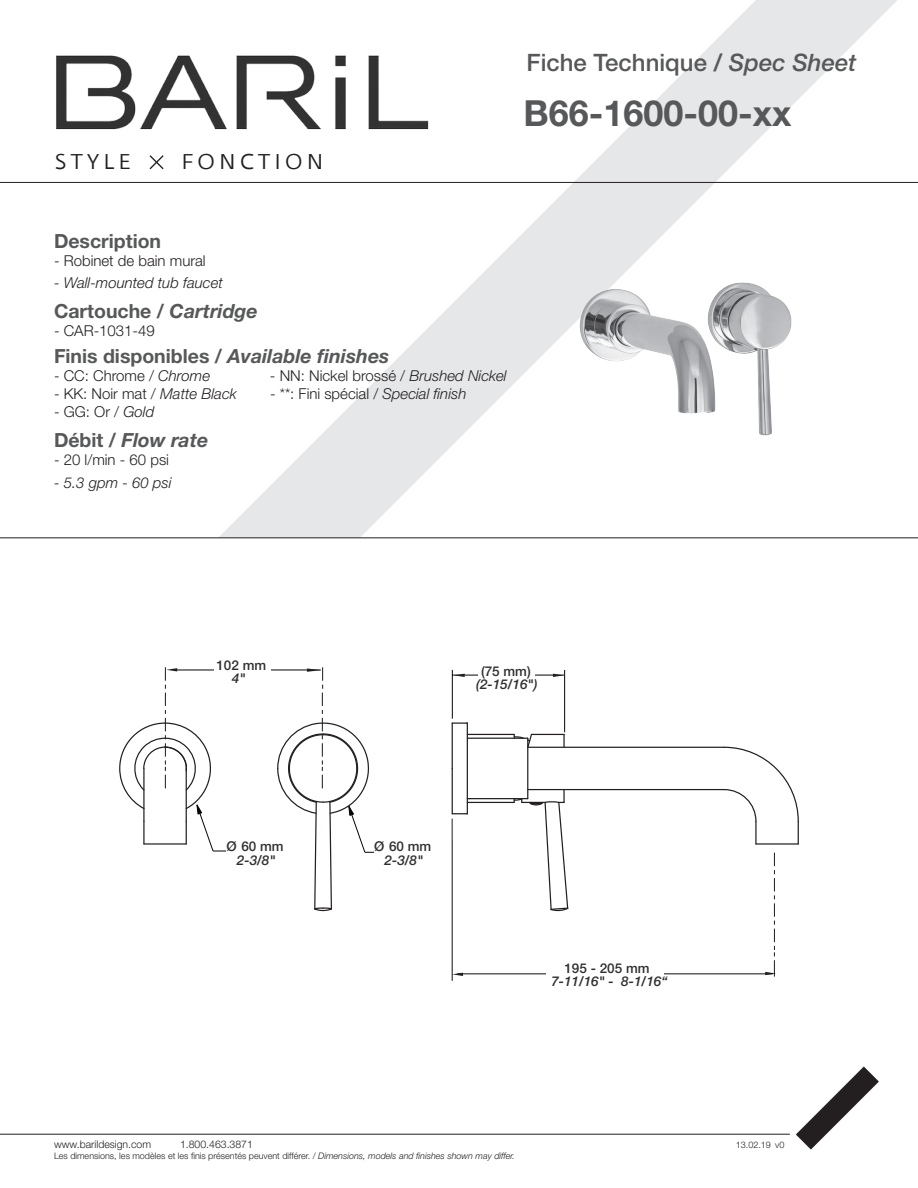
<style>
.page{position:relative;width:918px;height:1188px;background:#fff}
.page>*{position:absolute;margin:0;border:0;box-sizing:border-box;transform-origin:0 0}
.t1{font:700 36px "Helvetica Neue LT Std";color:#57585a}
.t2{font:500 24px "Helvetica Neue LT Std";color:#57585a}
.t3{font:21.3px "Fedra Sans Greek Book TF";letter-spacing:.2em;color:#231f20}
.t4{font:700 19.5px "Helvetica Neue LT Std";color:#57585a}
.t5{font:italic 700 19.5px "Helvetica Neue LT Std";color:#57585a}
.t6{font:300 15px "Helvetica Neue LT Std";color:#231f20}
.t7{font:italic 300 15px "Helvetica Neue LT Std";color:#231f20}
.t8{font:italic 500 13.5px/13.8px "Helvetica Neue LT Std";color:#312f30;text-align:center}
.t9{font:500 13.5px/13.8px "Helvetica Neue LT Std";color:#312f30;text-align:center}
.t10{font:300 10.5px "Helvetica Neue LT Std";color:#231f20}
.t11{font:300 9px "Helvetica Neue LT Std";color:#231f20}
.s1{font-style:italic}
.s2{font-style:normal}
</style>
<div class="page">
<img style="left:54px;top:55px;width:164px;height:127px">
<svg style="left:148px;top:154px;width:17px;height:17px"></svg>
<hr style="left:0;top:1134px;width:790px;height:1px;background:#231f20">
<svg style="left:796px;top:1066px;width:83px;height:84px"></svg>
<svg style="left:218px;top:0;width:680px;height:538px"></svg>
<hr style="left:452px;top:819px;width:1px;height:162px;background:#231f21">
<hr style="left:457px;top:974px;width:316px;height:1px;background:#231f21">
<hr style="left:452px;top:670px;width:1px;height:49px;background:#050504">
<hr style="left:564px;top:670px;width:1px;height:62px;background:#050504">
<hr style="left:175px;top:670px;width:146px;height:1px;background:#050504">
<hr style="left:452px;top:675px;width:112px;height:1px;background:#050504">
<svg style="left:454px;top:674px;width:11px;height:3px"></svg>
<svg style="left:553px;top:674px;width:11px;height:3px"></svg>
<svg style="left:452px;top:973px;width:11px;height:3px"></svg>
<svg style="left:765px;top:853px;width:11px;height:124px"></svg>
<svg style="left:119px;top:667px;width:107px;height:185px"></svg>
<hr style="left:144px;top:843px;width:42px;height:2px;background:#231f20">
<svg style="left:277px;top:667px;width:97px;height:245px"></svg>
<hr style="left:467px;top:802px;width:47px;height:1px;background:#231f20">
<hr style="left:467px;top:734px;width:47px;height:1px;background:#231f20">
<svg style="left:452px;top:812px;width:16px;height:3px"></svg>
<svg style="left:452px;top:722px;width:16px;height:3px"></svg>
<hr style="left:531px;top:734px;width:33px;height:1px;background:#231f20">
<hr style="left:467px;top:738px;width:60px;height:1px;background:#231f20">
<hr style="left:469px;top:798px;width:58px;height:1px;background:#231f20">
<hr style="left:528px;top:747px;width:196px;height:1px;background:#231f20">
<hr style="left:528px;top:789px;width:196px;height:1px;background:#231f20">
<hr style="left:467px;top:723px;width:1px;height:90px;background:#231f20">
<hr style="left:452px;top:723px;width:1px;height:45px;background:#231f20">
<hr style="left:452px;top:768px;width:1px;height:46px;background:#231f20">
<svg style="left:562px;top:733px;width:3px;height:14px"></svg>
<svg style="left:513px;top:733px;width:20px;height:16px"></svg>
<svg style="left:513px;top:790px;width:56px;height:122px"></svg>
<hr style="left:527px;top:739px;width:1px;height:59px;background:#231f20">
<hr style="left:756px;top:843px;width:42px;height:2px;background:#231f20">
<svg style="left:723px;top:746px;width:76px;height:98px"></svg>
<div style="left:227px;top:837px;width:56px;height:34px;background:#fff"></div>
<div style="left:478px;top:661px;width:57px;height:35px;background:#fff"></div>
<div style="left:546px;top:958px;width:118px;height:35px;background:#fff"></div>
<div style="left:214px;top:655px;width:56px;height:35px;background:#fff"></div>
<img style="left:526px;top:240px;width:324px;height:209px">
<hr style="left:0;top:538px;width:918px;height:1px;background:#231f20">
<hr style="left:0;top:182px;width:918px;height:1px;background:#231f20">
<p class="t2" style="left:526px;top:48px;width:331px">Fiche Technique / <span class="s1">Spec Sheet</span></p>
<h3 class="t3" style="left:55px;top:151px;width:77px">STYLE</h3>
<h3 class="t3" style="left:181px;top:151px;width:144px">FONCTION</h3>
<p class="t1" style="left:524px;top:91px;width:270px">B66-1600-00-xx</p>
<p class="t4" style="left:54px;top:229px;width:109px">Description</p>
<p class="t6" style="left:54px;top:251px;width:153px">- Robinet de bain mural</p>
<p class="t7" style="left:54px;top:274px;width:170px">- Wall-mounted tub faucet</p>
<p class="t4" style="left:54px;top:299px;width:205px">Cartouche / <span class="s1">Cartridge</span></p>
<p class="t6" style="left:54px;top:322px;width:102px">- CAR-1031-49</p>
<p class="t4" style="left:54px;top:344px;width:337px">Finis disponibles / <span class="s1">Available finishes</span></p>
<p class="t6" style="left:54px;top:367px;width:158px">- CC: Chrome / <span class="s1">Chrome</span></p>
<p class="t6" style="left:270px;top:367px;width:238px">- NN: Nickel brossé / <span class="s1">Brushed Nickel</span></p>
<p class="t6" style="left:54px;top:385px;width:184px">- KK: Noir mat / <span class="s1">Matte Black</span></p>
<p class="t6" style="left:270px;top:385px;width:198px">- **: Fini spécial / <span class="s1">Special finish</span></p>
<p class="t6" style="left:54px;top:403px;width:102px">- GG: Or / <span class="s1">Gold</span></p>
<p class="t5" style="left:54px;top:428px;width:156px"><span class="s2">Débit /</span> Flow rate</p>
<p class="t6" style="left:54px;top:451px;width:117px">- 20 l/min - 60 psi</p>
<p class="t7" style="left:54px;top:474px;width:119px">- 5.3 gpm - 60 psi</p>
<p class="t9" style="left:216px;top:658px;width:51px">102 mm<br><span class="s1">4"</span></p>
<p class="t8" style="left:226px;top:840px;width:59px"><span class="s2">Ø 60 mm<br></span>2-3/8"</p>
<p class="t8" style="left:476px;top:664px;width:63px"><span class="s2">(75 mm) </span>(2-15/16")</p>
<p class="t8" style="left:374px;top:840px;width:59px"><span class="s2">Ø 60 mm<br></span>2-3/8"</p>
<p class="t8" style="left:551px;top:961px;width:118px"><span class="s2">195 - 205 mm<br></span>7-11/16" - 8-1/16“</p>
<p class="t10" style="left:54px;top:1138px;width:99px">www.barildesign.com</p>
<p class="t10" style="left:180px;top:1138px;width:74px">1.800.463.3871</p>
<p class="t11" style="left:736px;top:1139px;width:37px">13.02.19</p>
<p class="t11" style="left:54px;top:1150px;width:463px">Les dimensions, les modèles et les finis présentés peuvent différer. / <span class="s1">Dimensions, models and finishes shown may differ.</span></p>
<p class="t11" style="left:775px;top:1140px;width:11px">v0</p>
</div>
